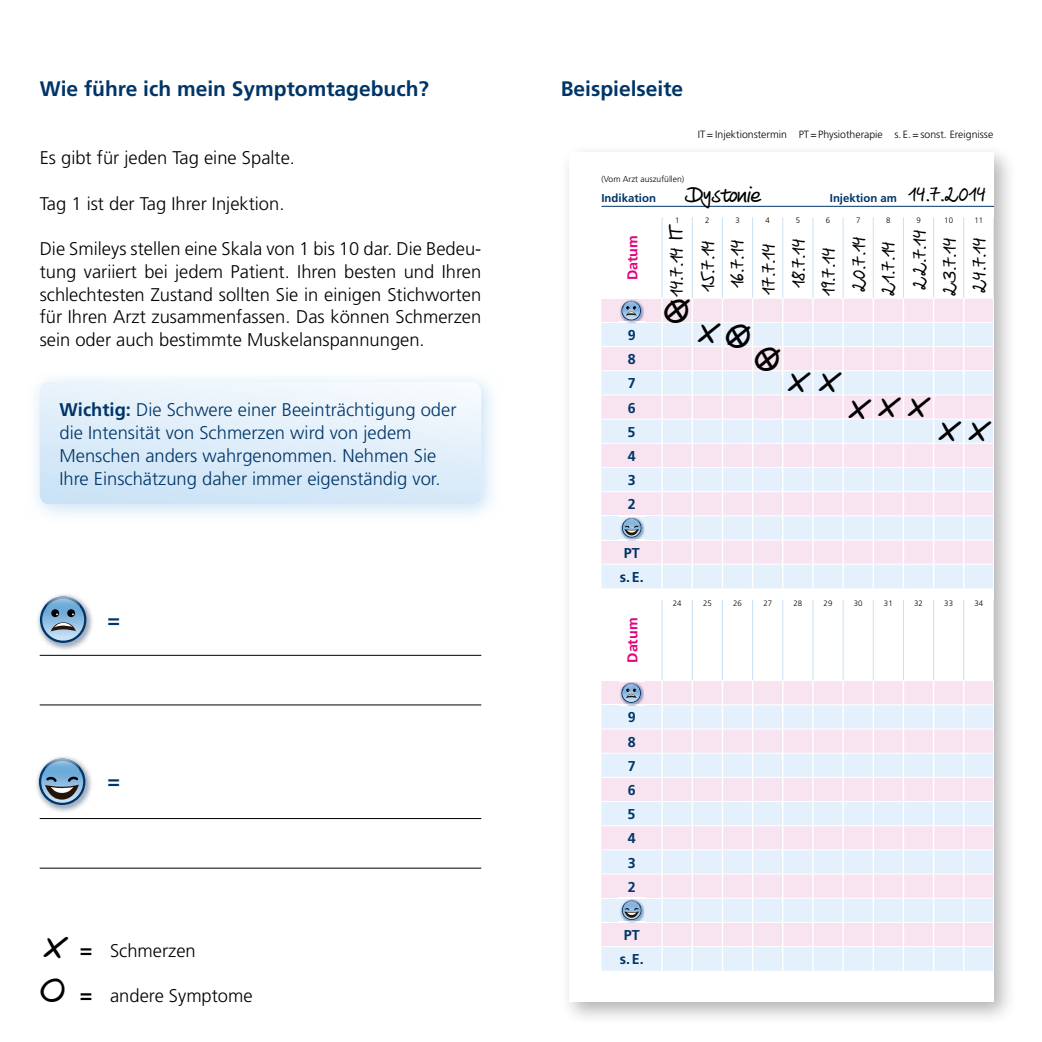
<style>
.page{position:relative;width:1042px;height:1042px;background:#fff}
.page>*{position:absolute;margin:0;border:0;box-sizing:border-box;transform-origin:0 0}
.t1{font:37.27px "Veneto Handwriting";color:#000}
.t2{font:36.75px "Veneto Handwriting";color:#000}
.t3{font:22.75px "Veneto Handwriting";color:#000}
.t4{font:21px "Veneto Handwriting";color:#000}
.t5{font:700 21px "Frutiger";color:#003568}
.t6{font:300 18.38px/22.8px "Frutiger";color:#000;text-align:justify}
.t7{font:300 18.38px/22.8px "Frutiger";color:#003568}
.t8{font:700 14.35px/24.2px "Frutiger";color:#003568;text-align:justify}
.t9{font:700 14.35px "Frutiger";color:#e5007c}
.t10{font:700 11.38px "Frutiger";color:#003568}
.t11{font:300 10.5px "Frutiger";color:#000}
.t12{font:300 8.58px "Frutiger";color:#000}
.t13{font:300 7.88px "Frutiger";color:#000}
.s1{font-weight:700}
.s2{font-family:"Veneto Handwriting";font-weight:400;font-size:40.25px}
.s3{font-weight:700;font-size:21px}
.s4{font-family:"Veneto Handwriting";font-weight:400;font-size:36.75px}
</style>
<div class="page">
<div style="left:559px;top:143px;width:458px;height:882px;background:#000;opacity:.3"></div>
<div style="left:569px;top:153px;width:425px;height:849px;background:#fff"></div>
<hr style="left:601px;top:206px;width:393px;height:1px;background:#003568">
<svg style="left:601px;top:217px;width:394px;height:371px"></svg>
<svg style="left:601px;top:600px;width:394px;height:370px"></svg>
<svg style="left:35px;top:378px;width:457px;height:137px;fill:#edf5fc"></svg>
<div style="left:40px;top:382px;width:441px;height:122px;background:linear-gradient(to bottom,#f1f7fc,#cfe5f7);border-radius:10px"></div>
<img style="left:36px;top:756px;width:56px;height:56px">
<svg style="left:39px;top:758px;width:46px;height:47px;background:#7f9cb5"></svg>
<hr style="left:40px;top:655px;width:441px;height:1px;background:#000">
<hr style="left:40px;top:704px;width:441px;height:1px;background:#000">
<hr style="left:40px;top:818px;width:441px;height:1px;background:#000">
<hr style="left:40px;top:868px;width:441px;height:1px;background:#000">
<img style="left:37px;top:594px;width:56px;height:56px">
<svg style="left:40px;top:596px;width:46px;height:47px;background:#85a5c0"></svg>
<p class="t5" style="left:40px;top:76px;width:391px">Wie führe ich mein Symptomtagebuch?</p>
<p class="t6" style="left:40px;top:146px;width:257px">Es gibt für jeden Tag eine Spalte.</p>
<p class="t6" style="left:40px;top:192px;width:246px">Tag 1 ist der Tag Ihrer Injektion.</p>
<p class="t6" style="left:40px;top:237px;width:443px">Die Smileys stellen eine Skala von 1 bis 10 dar. Die Bedeu&shy;tung variiert bei jedem Patient. Ihren besten und Ihren schlechtesten Zustand sollten Sie in einigen Stichworten für Ihren Arzt zusammenfassen. Das können Schmerzen sein oder auch bestimmte Muskelanspannungen.</p>
<p class="t7" style="left:60px;top:398px;width:398px"><span class="s1">Wichtig:</span> Die Schwere einer Beeinträchtigung oder die Intensität von Schmerzen wird von jedem Menschen anders wahrgenommen. Nehmen Sie Ihre Einschätzung daher immer eigenständig vor.</p>
<p class="t5" style="left:107px;top:607px;width:14px">=</p>
<p class="t5" style="left:107px;top:768px;width:14px">=</p>
<p class="t6" style="left:43px;top:939px;width:154px"><span class="s2">x</span> <span class="s3">=</span> Schmerzen</p>
<p class="t6" style="left:40px;top:984px;width:214px"><span class="s4">O</span> <span class="s3">=</span> andere Symptome</p>
<p class="t5" style="left:561px;top:76px;width:124px">Beispielseite</p>
<p class="t12" style="left:601px;top:174px;width:84px">(Vom Arzt auszufüllen)</p>
<p class="t11" style="left:698px;top:128px;width:297px">IT= Injektionstermin PT=Physiotherapie s. E.= sonst. Ereignisse</p>
<p class="t10" style="left:601px;top:191px;width:56px">Indikation</p>
<p class="t9" style="left:624px;top:280px;width:47px;rotate:-90deg">Datum</p>
<p class="t8" style="left:627px;top:323px;width:10px">9<br>8<br>7<br>6<br>5<br>4<br>3<br>2</p>
<p class="t8" style="left:620px;top:540px;width:25px">PT s. E.</p>
<p class="t9" style="left:624px;top:663px;width:47px;rotate:-90deg">Datum</p>
<p class="t3" style="left:685px;top:182px;width:77px">Dystonie</p>
<p class="t3" style="left:908px;top:182px;width:79px">14.7.2014</p>
<p class="t10" style="left:830px;top:191px;width:69px">Injektion am</p>
<p class="t13" style="left:675px;top:216px;width:6px">1</p>
<p class="t13" style="left:705px;top:216px;width:6px">2</p>
<p class="t13" style="left:735px;top:216px;width:6px">3</p>
<p class="t13" style="left:765px;top:216px;width:6px">4</p>
<p class="t13" style="left:795px;top:216px;width:6px">5</p>
<p class="t13" style="left:826px;top:216px;width:6px">6</p>
<p class="t13" style="left:856px;top:216px;width:6px">7</p>
<p class="t13" style="left:886px;top:216px;width:6px">8</p>
<p class="t13" style="left:916px;top:216px;width:6px">9</p>
<p class="t13" style="left:944px;top:216px;width:10px">10</p>
<p class="t13" style="left:974px;top:216px;width:10px">11</p>
<p class="t4" style="left:664px;top:297px;width:76px;rotate:-90deg">14.7.14 IT</p>
<h1 class="t1" style="left:667px;top:286px;width:20px">x</h1>
<p class="t4" style="left:696px;top:292px;width:53px;rotate:-90deg">15.7.14</p>
<p class="t4" style="left:725px;top:288px;width:50px;rotate:-90deg">16.7.14</p>
<p class="t4" style="left:756px;top:295px;width:52px;rotate:-90deg">17.7.14</p>
<p class="t4" style="left:786px;top:288px;width:51px;rotate:-90deg">18.7.14</p>
<p class="t4" style="left:816px;top:296px;width:49px;rotate:-90deg">19.7.14</p>
<p class="t4" style="left:847px;top:292px;width:57px;rotate:-90deg">20.7.14</p>
<p class="t4" style="left:876px;top:296px;width:56px;rotate:-90deg">21.7.14</p>
<p class="t4" style="left:907px;top:290px;width:61px;rotate:-90deg">22.7.14</p>
<p class="t4" style="left:937px;top:296px;width:60px;rotate:-90deg">23.7.14</p>
<p class="t4" style="left:967px;top:293px;width:57px;rotate:-90deg">24.7.14</p>
<h2 class="t2" style="left:663px;top:291px;width:26px">O</h2>
<h1 class="t1" style="left:697px;top:311px;width:50px">x x</h1>
<h2 class="t2" style="left:725px;top:316px;width:26px">O</h2>
<h2 class="t2" style="left:754px;top:339px;width:26px">O</h2>
<h1 class="t1" style="left:757px;top:335px;width:20px">x</h1>
<h1 class="t1" style="left:787px;top:359px;width:51px">x x</h1>
<h1 class="t1" style="left:848px;top:384px;width:80px">xxx</h1>
<h1 class="t1" style="left:938px;top:408px;width:50px">x x</h1>
<p class="t13" style="left:673px;top:599px;width:10px">24</p>
<p class="t13" style="left:703px;top:599px;width:10px">25</p>
<p class="t13" style="left:733px;top:599px;width:10px">26</p>
<p class="t13" style="left:763px;top:599px;width:10px">27</p>
<p class="t13" style="left:793px;top:599px;width:10px">28</p>
<p class="t13" style="left:823px;top:599px;width:10px">29</p>
<p class="t13" style="left:854px;top:599px;width:10px">30</p>
<p class="t13" style="left:884px;top:599px;width:10px">31</p>
<p class="t13" style="left:914px;top:599px;width:10px">32</p>
<p class="t13" style="left:944px;top:599px;width:10px">33</p>
<p class="t13" style="left:974px;top:599px;width:10px">34</p>
<p class="t8" style="left:627px;top:705px;width:10px">9<br>8<br>7<br>6<br>5<br>4<br>3<br>2</p>
<p class="t8" style="left:620px;top:923px;width:25px">PT s. E.</p>
</div>
